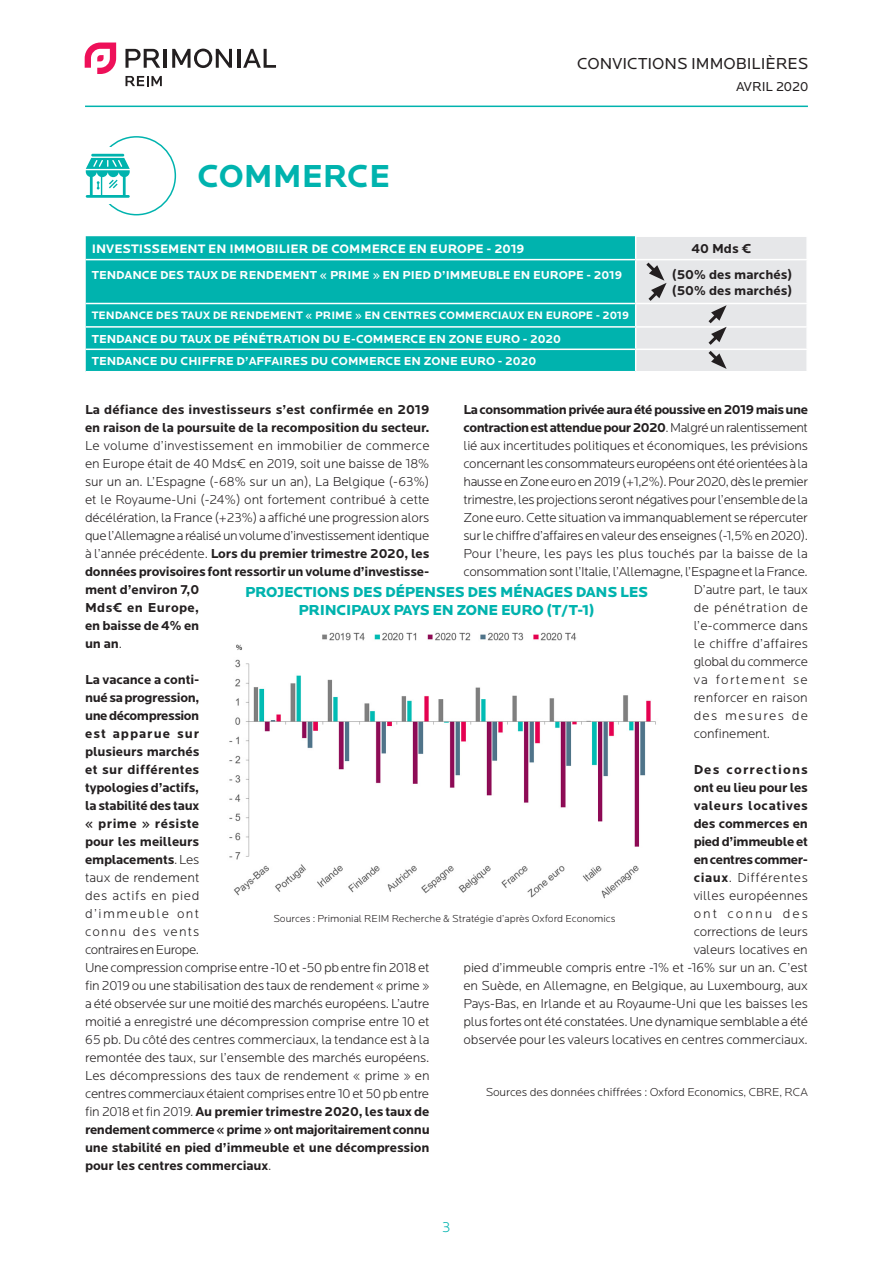
<style>
.page{position:relative;width:893px;height:1263px;background:#fff}
.page>*{position:absolute;margin:0;border:0;box-sizing:border-box;transform-origin:0 0}
.t1{font:700 33px "Locator";color:#00b3ae}
.t2{font:16.5px "Locator";color:#231f20}
.t3{font:900 15px/18px "Locator";letter-spacing:-.02em;color:#00b3ae;text-align:center}
.t4{font:300 15px "Locator";color:#00b3ae}
.Text{font:300 13.5px/18px "Locator";letter-spacing:-.01em;color:#231f20}
.Text-2{font:300 13.5px "Locator";letter-spacing:-.03em;color:#231f20}
.Text-3{font:700 13.5px "Locator";letter-spacing:-.035em;color:#231f20}
.Text-4{font:300 13.5px "Locator";letter-spacing:-.035em;color:#231f20}
.Text-5{font:700 13.5px/16.2px "Locator";color:#231f20}
.Text-6{font:300 13.5px "Locator";letter-spacing:.1em;color:#231f20}
.Text-7{font:300 13.5px "Locator";letter-spacing:.015em;color:#231f20}
.Text-8{font:300 13.5px "Locator";letter-spacing:.01em;color:#231f20}
.Text-9{font:300 13.5px "Locator";letter-spacing:.04em;color:#231f20}
.t5{font:13.5px "Locator";color:#231f20}
.t6{font:700 12.75px "Locator";color:#fff}
.t7{font:700 12px "Locator";color:#fff}
.Text-10{font:300 12px "Locator";letter-spacing:-.01em;color:#231f20}
.t8{font:700 11.25px "Locator";color:#fff}
.t9{font:300 10.5px "Locator";color:#231f20}
.s1{font-weight:700}
.s2{font-weight:300}
</style>
<div class="page">
<hr style="left:85px;top:106px;width:723px;height:1px;background:#00b3ae">
<svg style="left:125px;top:49px;width:35px;height:19px"></svg>
<hr style="left:164px;top:49px;width:3px;height:19px;background:#231f20">
<svg style="left:172px;top:49px;width:60px;height:19px"></svg>
<hr style="left:237px;top:49px;width:3px;height:19px;background:#231f20">
<svg style="left:243px;top:49px;width:33px;height:19px"></svg>
<svg style="left:85px;top:43px;width:31px;height:31px"></svg>
<svg style="left:126px;top:76px;width:36px;height:10px"></svg>
<div style="left:86px;top:236px;width:549px;height:135px;background:#00b3ae"></div>
<hr style="left:86px;top:259px;width:550px;height:1px;background:#fff">
<hr style="left:86px;top:303px;width:550px;height:1px;background:#fff">
<hr style="left:86px;top:326px;width:550px;height:2px;background:#fff">
<hr style="left:86px;top:349px;width:550px;height:1px;background:#fff">
<div style="left:97px;top:136px;width:79px;height:79px;border:2px solid #00b3ae;border-radius:50%"></div>
<div style="left:95px;top:147px;width:30px;height:57px;background:#fff"></div>
<svg style="left:86px;top:154px;width:44px;height:44px"></svg>
<img style="left:229px;top:632px;width:427px;height:267px">
<svg style="left:635px;top:237px;width:172px;height:135px;background:#e2e3e5"></svg>
<p class="t1" style="left:197px;top:157px;width:194px">COMMERCE</p>
<p class="t2" style="left:577px;top:54px;width:232px">CONVICTIONS IMMOBILIÈRES</p>
<p class="t5" style="left:736px;top:79px;width:74px">AVRIL 2020</p>
<p class="t6" style="left:92px;top:241px;width:434px">INVESTISSEMENT EN IMMOBILIER DE COMMERCE EN EUROPE - 2019</p>
<p class="Text-3" style="left:691px;top:241px;width:61px">40 Mds €</p>
<p class="t7" style="left:92px;top:268px;width:532px">TENDANCE DES TAUX DE RENDEMENT « PRIME » EN PIED D’IMMEUBLE EN EUROPE - 2019</p>
<p class="Text-5" style="left:672px;top:266px;width:122px">(50% des marchés) (50% des marchés)</p>
<p class="t8" style="left:92px;top:309px;width:539px">TENDANCE DES TAUX DE RENDEMENT « PRIME » EN CENTRES COMMERCIAUX EN EUROPE - 2019</p>
<p class="t7" style="left:92px;top:332px;width:471px">TENDANCE DU TAUX DE PÉNÉTRATION DU E-COMMERCE EN ZONE EURO - 2020</p>
<p class="t7" style="left:92px;top:354px;width:446px">TENDANCE DU CHIFFRE D’AFFAIRES DU COMMERCE EN ZONE EURO - 2020</p>
<p class="Text" style="left:85px;top:400px;width:346px"><span class="s1">La défiance des investisseurs s’est confirmée en 2019 en raison de la poursuite de la recomposition du secteur.<br></span>Le volume d’investissement en immobilier de commerce en Europe était de 40 Mds€ en 2019, soit une baisse de 18% sur un an. L’Espagne (-68% sur un an), La Belgique (-63%) et le Royaume-Uni (-24%) ont fortement contribué à cette décélération, la France (+23%) a affiché une progression alors que l’Allemagne a réalisé un volume d’investissement identique à l’année précédente. <span class="s1">Lors du premier trimestre 2020, les données provisoires font ressortir un volume d’investisse&shy;ment d’environ 7,0<br>Mds€ en Europe,<br>en baisse de 4% en<br>un an</span>.</p>
<p class="Text" style="left:85px;top:670px;width:346px"><span class="s1">La vacance a conti-<br>nué sa progression,<br>une décompression<br>est apparue sur<br>plusieurs marchés<br>et sur différentes<br>typologies d’actifs,<br>la stabilité des taux<br>« prime » résiste<br>pour les meilleurs<br>emplacements</span>. Les<br>taux de rendement<br>des actifs en pied<br>d’immeuble ont<br>connu des vents<br>contraires en Europe.<br>Une compression comprise entre -10 et -50 pb entre fin 2018 et fin 2019 ou une stabilisation des taux de rendement « prime » a été observée sur une moitié des marchés européens. L’autre moitié a enregistré une décompression comprise entre 10 et 65 pb. Du côté des centres commerciaux, la tendance est à la remontée des taux, sur l’ensemble des marchés européens.<br>Les décompressions des taux de rendement « prime » en centres commerciaux étaient comprises entre 10 et 50 pb entre fin 2018 et fin 2019. <span class="s1">Au premier trimestre 2020, les taux de rendement commerce « prime » ont majoritairement connu une stabilité en pied d’immeuble et une décompression pour les centres commerciaux</span>.</p>
<p class="Text-3" style="left:463px;top:401px;width:346px">La consommation privée aura été poussive en 2019 mais une</p>
<p class="Text-3" style="left:463px;top:419px;width:346px">contraction est attendue pour 2020<span class="s2">. Malgré un ralentissement</span></p>
<p class="Text" style="left:463px;top:436px;width:346px">lié aux incertitudes politiques et économiques, les prévisions</p>
<p class="Text-2" style="left:463px;top:456px;width:346px">concernant les consommateurs européens ont été orientées à la</p>
<p class="Text-4" style="left:463px;top:474px;width:346px">hausse en Zone euro en 2019 (+1,2%). Pour 2020, dès le premier</p>
<p class="Text-2" style="left:463px;top:492px;width:346px">trimestre, les projections seront négatives pour l’ensemble de la</p>
<p class="Text" style="left:463px;top:508px;width:346px">Zone euro. Cette situation va immanquablement se répercuter</p>
<p class="Text" style="left:463px;top:526px;width:346px">sur le chiffre d’affaires en valeur des enseignes (-1,5% en 2020).</p>
<p class="Text" style="left:463px;top:544px;width:346px">Pour l’heure, les pays les plus touchés par la baisse de la</p>
<p class="Text" style="left:463px;top:562px;width:346px">consommation sont l’Italie, l’Allemagne, l’Espagne et la France.</p>
<p class="Text" style="left:694px;top:580px;width:116px">D’autre part, le taux</p>
<p class="Text-9" style="left:694px;top:600px;width:116px">de pénétration de</p>
<p class="Text" style="left:694px;top:616px;width:116px">l’e-commerce dans</p>
<p class="Text-7" style="left:694px;top:636px;width:116px">le chiffre d’affaires</p>
<p class="Text" style="left:694px;top:652px;width:116px">global du commerce</p>
<p class="Text-6" style="left:694px;top:672px;width:116px">va fortement se</p>
<p class="Text-8" style="left:694px;top:690px;width:116px">renforcer en raison</p>
<p class="Text-6" style="left:694px;top:708px;width:116px">des mesures de</p>
<p class="Text" style="left:694px;top:724px;width:78px">confinement.</p>
<p class="Text" style="left:463px;top:760px;width:346px;text-align:right"><span class="s1">Des corrections<br>ont eu lieu pour les<br>valeurs locatives<br>des commerces en<br>pied d’immeuble et<br>en centres commer-<br>ciaux</span>. Différentes<br>villes européennes<br>ont connu des<br>corrections de leurs<br>valeurs locatives en<br>pied d’immeuble compris entre -1% et -16% sur un an. C’est en Suède, en Allemagne, en Belgique, au Luxembourg, aux<br>Pays-Bas, en Irlande et au Royaume-Uni que les baisses les plus fortes ont été constatées. Une dynamique semblable a été observée pour les valeurs locatives en centres commerciaux.</p>
<p class="t3" style="left:245px;top:583px;width:404px">PROJECTIONS DES DÉPENSES DES MÉNAGES DANS LES<br>PRINCIPAUX PAYS EN ZONE EURO (T/T-1)</p>
<p class="t9" style="left:273px;top:912px;width:344px">Sources : Primonial REIM Recherche &amp; Stratégie d’après Oxford Economics</p>
<p class="Text-10" style="left:486px;top:1085px;width:324px">Sources des données chiffrées : Oxford Economics, CBRE, RCA</p>
<p class="t4" style="left:442px;top:1218px;width:10px">3</p>
</div>
